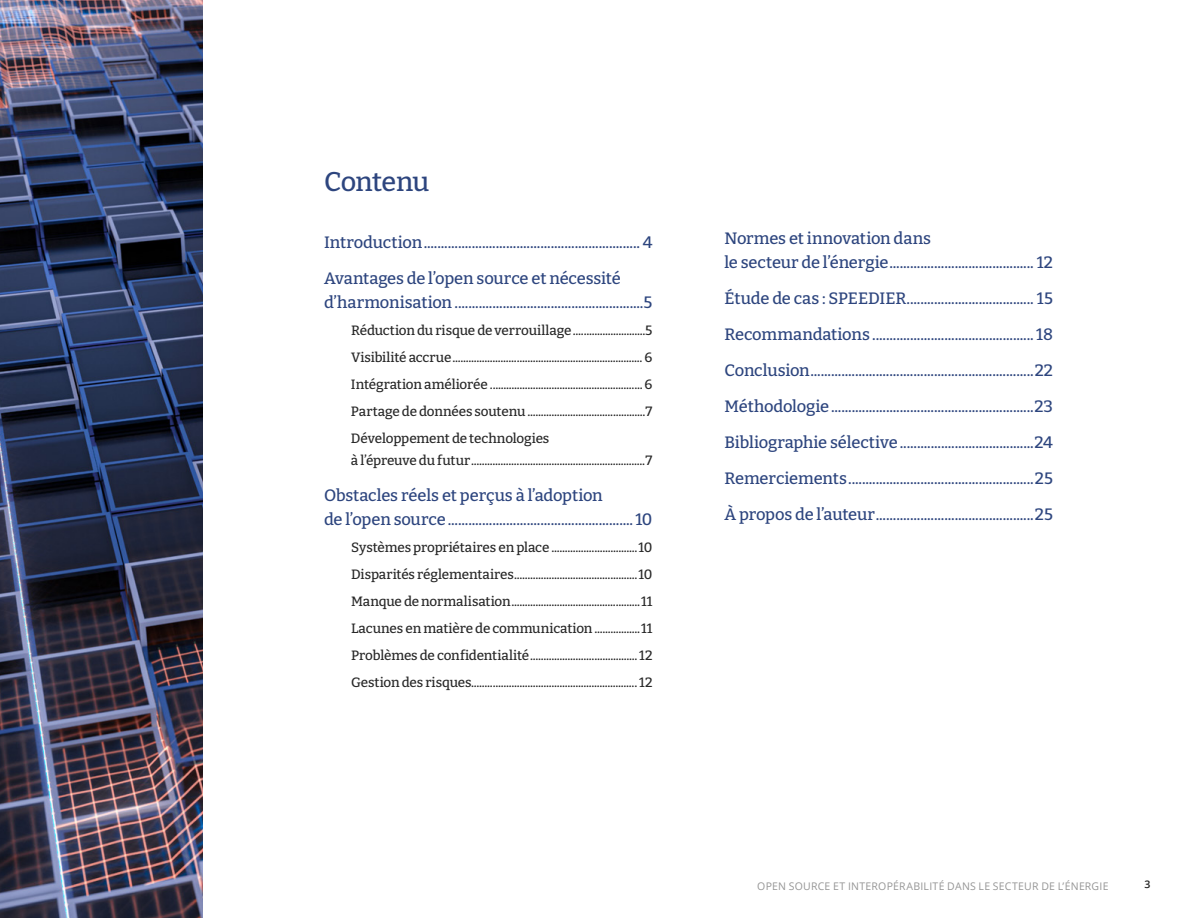
<style>
.page{position:relative;width:1188px;height:918px;background:#fff}
.page>*{position:absolute;margin:0;border:0;box-sizing:border-box;transform-origin:0 0}
.t1{font:500 27px "Bitter";letter-spacing:-.025em;color:#2d457e}
.t2{font:500 16.5px/36px "Bitter";letter-spacing:-.01em;color:#2d457e}
.t3{font:500 13.5px/27px "Bitter";letter-spacing:-.01em;color:#282828;text-align:justify}
.t4{font:10.5px "Open Sans";letter-spacing:.02em;color:#959595}
.t5{font:600 10.5px "Open Sans";color:#222}
</style>
<div class="page">
<img style="left:0;top:0;width:202px;height:918px">
<h1 class="t1" style="left:324px;top:164px;width:107px">Contenu</h1>
<p class="t2" style="left:324px;top:223px;width:330px">Introduction............................................................... 4<br>Avantages de l’open source et nécessité</p>
<p class="t2" style="left:324px;top:283px;width:330px">d’harmonisation .......................................................5</p>
<p class="t3" style="left:351px;top:316px;width:303px">Réduction du risque de verrouillage...........................5<br>Visibilité accrue....................................................................... 6<br>Intégration améliorée ......................................................... 6<br>Partage de données soutenu ............................................7<br>Développement de technologies</p>
<p class="t3" style="left:351px;top:446px;width:303px">à l’épreuve du futur.................................................................7</p>
<p class="t2" style="left:324px;top:483px;width:330px;line-height:24px">Obstacles réels et perçus à l’adoption<br>de l’open source...................................................... 10</p>
<p class="t3" style="left:351px;top:533px;width:303px">Systèmes propriétaires en place ................................10<br>Disparités réglementaires..............................................10<br>Manque de normalisation................................................11<br>Lacunes en matière de communication .................11<br>Problèmes de confidentialité........................................ 12<br>Gestion des risques.............................................................. 12</p>
<p class="t2" style="left:724px;top:226px;width:330px;line-height:24px">Normes et innovation dans<br>le secteur de l’énergie.......................................... 12</p>
<p class="t2" style="left:724px;top:280px;width:330px;text-align:justify">Étude de cas : SPEEDIER..................................... 15<br>Recommandations ............................................... 18<br>Conclusion.................................................................22<br>Méthodologie...........................................................23<br>Bibliographie sélective.......................................24<br>Remerciements......................................................25<br>À propos de l’auteur..............................................25</p>
<p class="t4" style="left:757px;top:879px;width:353px">OPEN SOURCE ET INTEROPÉRABILITÉ DANS LE SECTEUR DE L’ÉNERGIE</p>
<p class="t5" style="left:1145px;top:877px;width:7px">3</p>
</div>
